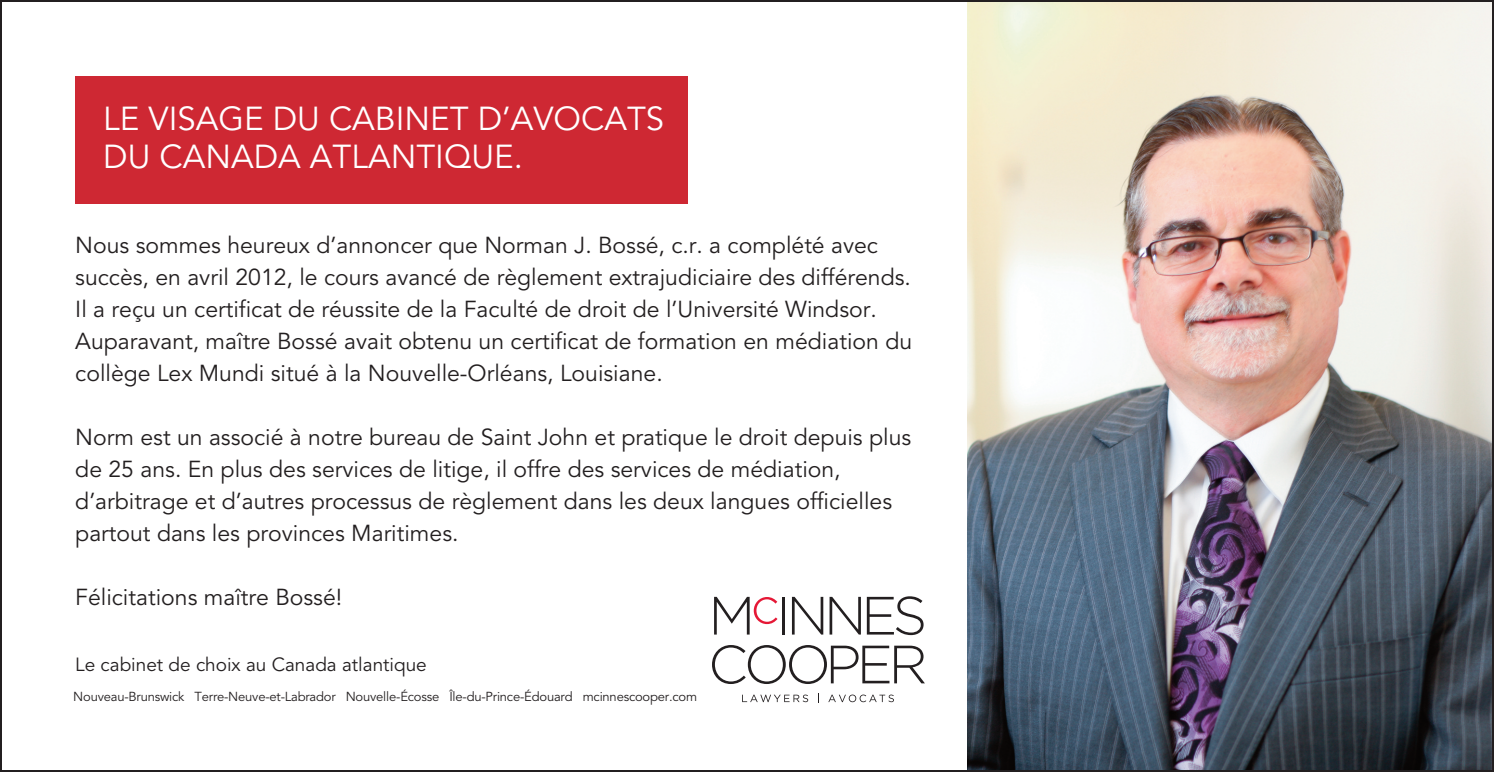
<style>
.page{position:relative;width:1494px;height:772px;background:#fff}
.page>*{position:absolute;margin:0;border:0;box-sizing:border-box;transform-origin:0 0}
.t1{font:33px/38px "Avenir";color:#fff}
.t2{font:23px/32px "Avenir";color:#231f20}
.t3{font:19px "Avenir";color:#231f20}
.t4{font:13px "Avenir";letter-spacing:-.015em;color:#231f20}
</style>
<div class="page">
<img style="left:967px;top:3px;width:524px;height:766px">
<div style="left:75px;top:76px;width:613px;height:128px;background:#ce2833"></div>
<svg style="left:714px;top:597px;width:64px;height:37px"></svg>
<hr style="left:782px;top:597px;width:3px;height:37px;background:#231f20">
<svg style="left:792px;top:597px;width:31px;height:37px"></svg>
<svg style="left:830px;top:597px;width:31px;height:37px"></svg>
<svg style="left:867px;top:596px;width:57px;height:39px"></svg>
<svg style="left:712px;top:645px;width:213px;height:39px"></svg>
<svg style="left:742px;top:694px;width:66px;height:8px"></svg>
<svg style="left:828px;top:694px;width:66px;height:8px"></svg>
<h1 class="t1" style="left:103px;top:103px;width:563px">LE VISAGE DU CABINET D’AVOCATS<br>DU CANADA ATLANTIQUE.</h1>
<p class="t2" style="left:75px;top:231px;width:838px">Nous sommes heureux d’annoncer que Norman J. Bossé, c.r. a complété avec succès, en avril 2012, le cours avancé de règlement extrajudiciaire des différends.<br>Il a reçu un certificat de réussite de la Faculté de droit de l’Université Windsor.<br>Auparavant, maître Bossé avait obtenu un certificat de formation en médiation du collège Lex Mundi situé à la Nouvelle-Orléans, Louisiane.</p>
<p class="t2" style="left:75px;top:423px;width:838px">Norm est un associé à notre bureau de Saint John et pratique le droit depuis plus de 25 ans. En plus des services de litige, il offre des services de médiation, d’arbitrage et d’autres processus de règlement dans les deux langues officielles partout dans les provinces Maritimes.</p>
<p class="t2" style="left:75px;top:583px;width:268px">Félicitations maître Bossé!</p>
<p class="t3" style="left:75px;top:657px;width:353px">Le cabinet de choix au Canada atlantique</p>
<p class="t4" style="left:73px;top:691px;width:625px">Nouveau-Brunswick Terre-Neuve-et-Labrador Nouvelle-Écosse Île-du-Prince-Édouard mcinnescooper.com</p>
</div>
